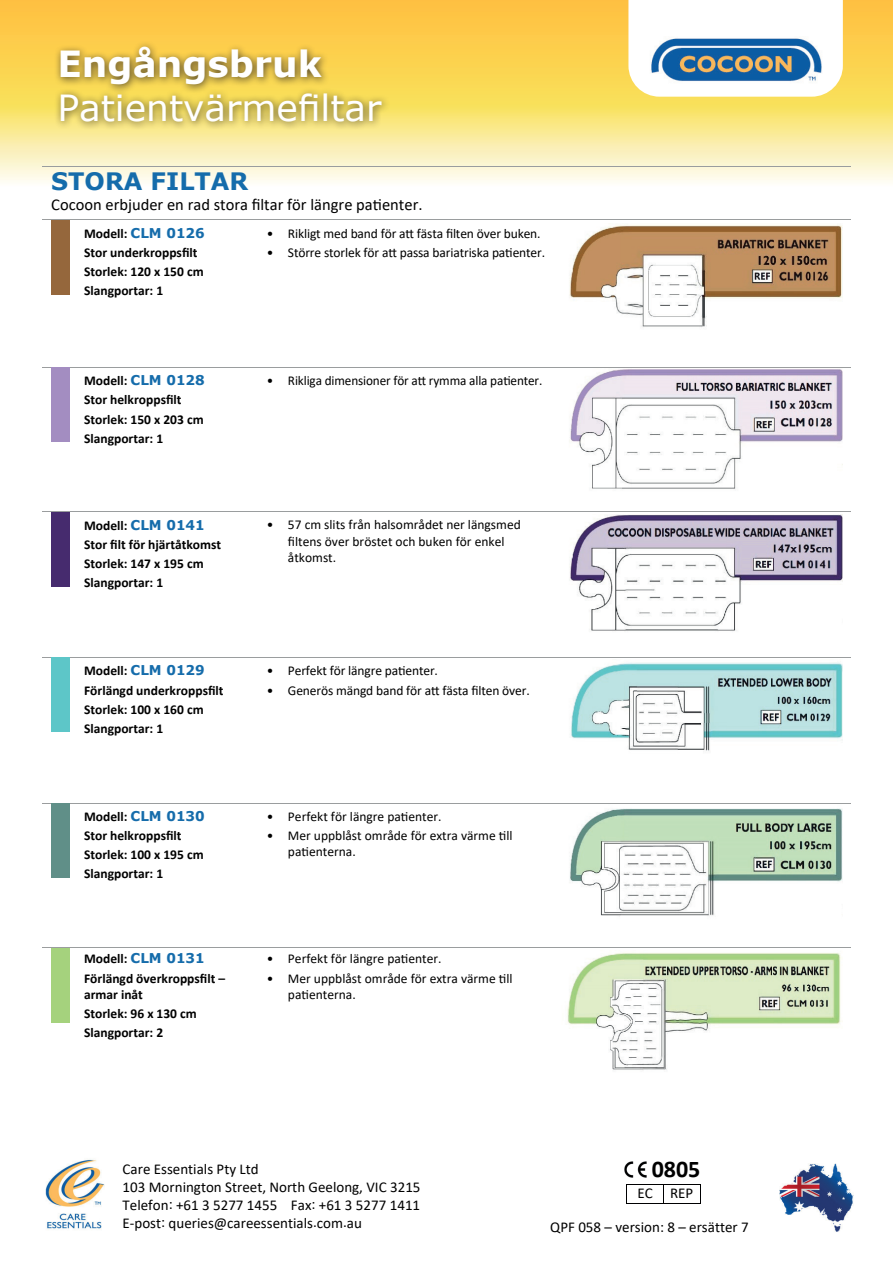
<style>
.page{position:relative;width:893px;height:1263px;background:#fff}
.page>*{position:absolute;margin:0;border:0;box-sizing:border-box;transform-origin:0 0}
.t1{font:36px "Verdana";color:#fff}
.t2{font:700 36px "Verdana";color:#fff}
.t3{font:700 24px "Verdana";color:#156cab}
.t4{font:700 24px "Calibri";color:#000}
.t5{font:16.5px "Calibri";color:#000}
.t6{font:15px/18px "Calibri";color:#000}
.t7{font:13.5px/16.2px "Calibri";color:#000}
.t8{font:700 13.5px/19.2px "Calibri";color:#000}
.s1{font-family:"Verdana";color:#156cab}
</style>
<div class="page">
<img style="left:45px;top:1159px;width:60px;height:70px">
<img style="left:779px;top:1163px;width:75px;height:69px">
<img style="left:624px;top:1162px;width:23px;height:16px">
<hr style="left:627px;top:1183px;width:36px;height:1px;background:#000001">
<hr style="left:664px;top:1183px;width:36px;height:1px;background:#000001">
<svg style="left:626px;top:1184px;width:1px;height:20px"></svg>
<hr style="left:627px;top:1203px;width:36px;height:1px;background:#000001">
<svg style="left:663px;top:1184px;width:1px;height:20px"></svg>
<hr style="left:664px;top:1203px;width:36px;height:1px;background:#000001">
<svg style="left:700px;top:1184px;width:1px;height:20px"></svg>
<img style="left:0;top:0;width:893px;height:182px">
<svg style="left:628px;top:0;width:215px;height:97px"></svg>
<img style="left:645px;top:37px;width:180px;height:47px">
<div style="left:54px;top:41px;width:337px;height:90px;background:#231f20;opacity:.75"></div>
<hr style="left:43px;top:166px;width:808px;height:1px;background:#9a9d9e">
<hr style="left:43px;top:219px;width:808px;height:1px;background:#9a9d9e">
<hr style="left:43px;top:367px;width:808px;height:1px;background:#9a9d9e">
<hr style="left:43px;top:511px;width:808px;height:1px;background:#9a9d9e">
<hr style="left:43px;top:657px;width:808px;height:1px;background:#9a9d9e">
<hr style="left:43px;top:803px;width:808px;height:1px;background:#9a9d9e">
<hr style="left:43px;top:947px;width:808px;height:1px;background:#9a9d9e">
<img style="left:569px;top:224px;width:274px;height:103px">
<img style="left:569px;top:369px;width:274px;height:120px">
<img style="left:569px;top:514px;width:274px;height:117px">
<img style="left:571px;top:662px;width:272px;height:89px">
<img style="left:570px;top:808px;width:273px;height:109px">
<img style="left:567px;top:952px;width:274px;height:118px">
<div style="left:51px;top:220px;width:19px;height:74px;background:#95673c"></div>
<div style="left:51px;top:367px;width:19px;height:75px;background:#a38dc1"></div>
<div style="left:51px;top:512px;width:19px;height:74px;background:#462b6e"></div>
<div style="left:51px;top:658px;width:19px;height:74px;background:#5dc6c8"></div>
<div style="left:51px;top:803px;width:19px;height:74px;background:#608f88"></div>
<div style="left:51px;top:948px;width:19px;height:74px;background:#a5d27d"></div>
<h1 class="t2" style="left:57px;top:39px;width:266px">Engångsbruk</h1>
<h1 class="t1" style="left:57px;top:83px;width:326px">Patientvärmefiltar</h1>
<h2 class="t3" style="left:51px;top:165px;width:199px">STORA FILTAR</h2>
<p class="t5" style="left:51px;top:193px;width:373px">Cocoon erbjuder en rad stora filtar för längre patienter.</p>
<p class="t8" style="left:84px;top:224px;width:122px">Modell: <span class="s1">CLM 0126<br></span>Stor underkroppsfilt<br>Storlek: 120 x 150 cm<br>Slangportar: 1</p>
<p class="t8" style="left:84px;top:371px;width:122px">Modell: <span class="s1">CLM 0128<br></span>Stor helkroppsfilt<br>Storlek: 150 x 203 cm<br>Slangportar: 1</p>
<p class="t8" style="left:84px;top:515px;width:139px">Modell: <span class="s1">CLM 0141<br></span>Stor filt för hjärtåtkomst<br>Storlek: 147 x 195 cm<br>Slangportar: 1</p>
<p class="t8" style="left:84px;top:661px;width:141px">Modell: <span class="s1">CLM 0129<br></span>Förlängd underkroppsfilt<br>Storlek: 100 x 160 cm<br>Slangportar: 1</p>
<p class="t8" style="left:84px;top:807px;width:122px">Modell: <span class="s1">CLM 0130<br></span>Stor helkroppsfilt<br>Storlek: 100 x 195 cm<br>Slangportar: 1</p>
<p class="t8" style="left:84px;top:949px;width:143px">Modell: <span class="s1">CLM 0131<br></span>Förlängd överkroppsfilt –</p>
<p class="t8" style="left:84px;top:984px;width:114px">armar inåt<br>Storlek: 96 x 130 cm<br>Slangportar: 2</p>
<p class="t7" style="left:267px;top:225px;width:275px">• Rikligt med band för att fästa filten över buken.</p>
<p class="t7" style="left:267px;top:244px;width:280px">• Större storlek för att passa bariatriska patienter.</p>
<p class="t7" style="left:267px;top:372px;width:277px">• Rikliga dimensioner för att rymma alla patienter.</p>
<p class="t7" style="left:288px;top:516px;width:234px;text-indent:-21px">• 57 cm slits från halsområdet ner längsmed filtens över bröstet och buken för enkel åtkomst.</p>
<p class="t7" style="left:267px;top:662px;width:173px">• Perfekt för längre patienter.</p>
<p class="t7" style="left:267px;top:682px;width:264px">• Generös mängd band för att fästa filten över.</p>
<p class="t7" style="left:267px;top:808px;width:176px">• Perfekt för längre patienter.</p>
<p class="t7" style="left:288px;top:827px;width:226px;text-indent:-21px">• Mer uppblåst område för extra värme till patienterna.</p>
<p class="t7" style="left:267px;top:950px;width:176px">• Perfekt för längre patienter.</p>
<p class="t7" style="left:288px;top:969px;width:226px;text-indent:-21px">• Mer uppblåst område för extra värme till patienterna.</p>
<p class="t6" style="left:123px;top:1160px;width:299px">Care Essentials Pty Ltd<br>103 Mornington Street, North Geelong, VIC 3215<br>Telefon: +61 3 5277 1455 Fax: +61 3 5277 1411<br>E-post: queries@careessentials.com.au</p>
<h2 class="t4" style="left:652px;top:1152px;width:50px">0805</h2>
<p class="t6" style="left:637px;top:1183px;width:57px">EC REP</p>
<p class="t6" style="left:550px;top:1218px;width:200px">QPF 058 – version: 8 – ersätter 7</p>
</div>
